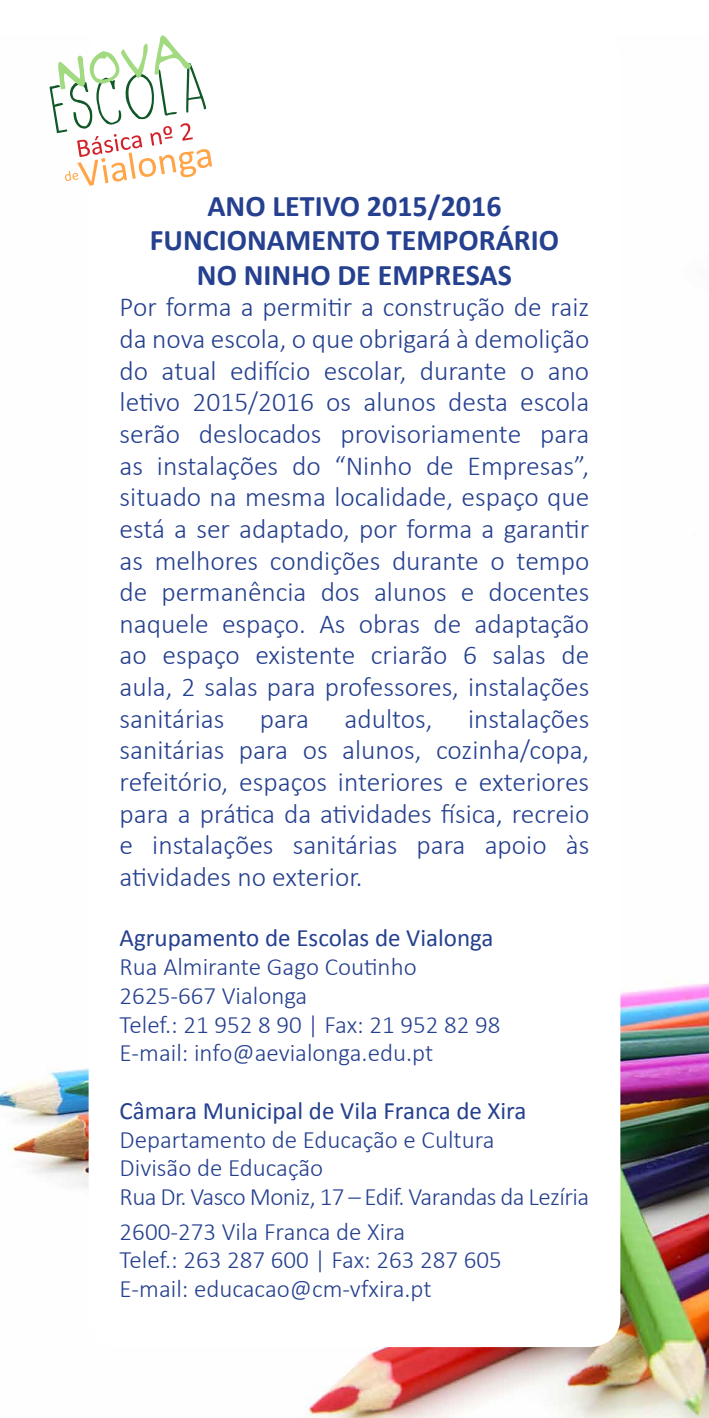
<style>
.page{position:relative;width:709px;height:1418px;background:#fff}
.page>*{position:absolute;margin:0;border:0;box-sizing:border-box;transform-origin:0 0}
.t1{font:700 30px/34.5px "Calibri";color:#25408f;text-align:center}
.t2{font:300 27.5px/31.5px "Calibri";color:#25408f;text-align:justify}
.t3{font:300 25px/28.8px "Calibri";color:#25408f}
.t4{font:25px "Calibri";color:#25408f}
</style>
<div class="page">
<img style="left:0;top:86px;width:709px;height:1331px">
<div style="left:89px;top:25px;width:531px;height:1321px;background:#fff;border-radius:30px"></div>
<svg style="left:50px;top:35px;width:162px;height:151px"></svg>
<p class="t1" style="left:150px;top:187px;width:411px">ANO LETIVO 2015/2016<br>FUNCIONAMENTO TEMPORÁRIO<br>NO NINHO DE EMPRESAS</p>
<p class="t2" style="left:120px;top:291px;width:471px">Por forma a permitir a construção de raiz da nova escola, o que obrigará à demolição do atual edifício escolar, durante o ano letivo 2015/2016 os alunos desta escola serão deslocados provisoriamente para as instalações do “Ninho de Empresas”, situado na mesma localidade, espaço que está a ser adaptado, por forma a garantir as melhores condições durante o tempo de permanência dos alunos e docentes naquele espaço. As obras de adaptação ao espaço existente criarão 6 salas de aula, 2 salas para professores, instalações sanitárias</p>
<p class="t2" style="left:120px;top:702px;width:471px;text-indent:348px">instalações sanitárias para os alunos, cozinha/copa, refeitório, espaços interiores e exteriores para a prática da atividades física, recreio e instalações sanitárias para apoio às atividades no exterior.</p>
<p class="t2" style="left:260px;top:702px;width:51px">para</p>
<p class="t2" style="left:344px;top:702px;width:90px">adultos,</p>
<p class="t4" style="left:120px;top:922px;width:375px">Agrupamento de Escolas de Vialonga</p>
<p class="t3" style="left:120px;top:952px;width:382px">Rua Almirante Gago Coutinho<br>2625-667 Vialonga<br>Telef.: 21 952 8 90 | Fax: 21 952 82 98<br>E-mail: info@aevialonga.edu.pt</p>
<p class="t4" style="left:120px;top:1095px;width:408px">Câmara Municipal de Vila Franca de Xira</p>
<p class="t3" style="left:120px;top:1124px;width:471px">Departamento de Educação e Cultura<br>Divisão de Educação<br>Rua Dr. Vasco Moniz, 17 – Edif. Varandas da Lezíria</p>
<p class="t3" style="left:120px;top:1216px;width:384px">2600-273 Vila Franca de Xira<br>Telef.: 263 287 600 | Fax: 263 287 605<br>E-mail: educacao@cm-vfxira.pt</p>
</div>
